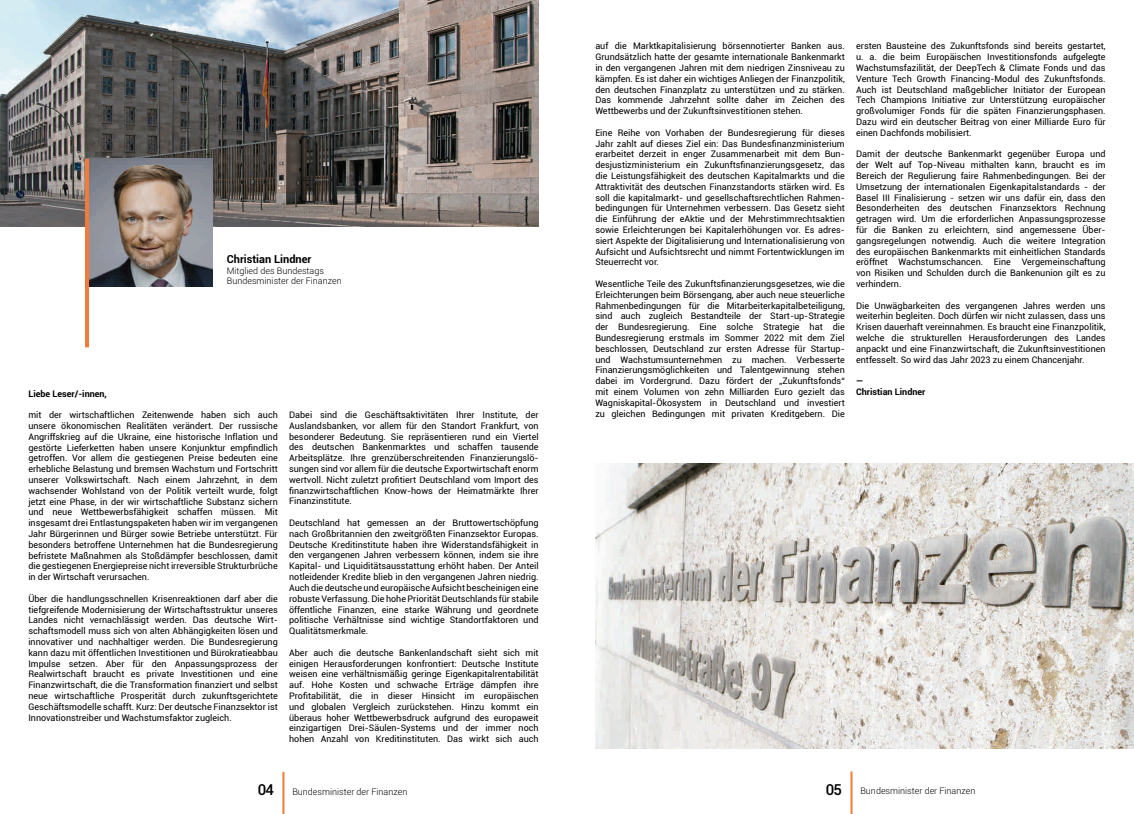
<style>
.page{position:relative;width:1134px;height:814px;background:#fff}
.page>*{position:absolute;margin:0;border:0;box-sizing:border-box;transform-origin:0 0}
.t1{font:500 15px "Roboto";color:#000}
.t2{font:700 11px "Roboto";color:#000}
.t3{font:9px/10.8px "Roboto";color:#000;text-align:justify}
.t4{font:300 9px "Roboto";color:#000}
.t5{font:700 9px "Roboto";color:#000}
</style>
<div class="page">
<img style="left:0;top:0;width:539px;height:227px">
<img style="left:89px;top:159px;width:124px;height:127px">
<hr style="left:85px;top:159px;width:4px;height:188px;background:#f37b3a">
<hr style="left:282px;top:771px;width:2px;height:43px;background:#f37b3a">
<hr style="left:850px;top:771px;width:2px;height:43px;background:#f37b3a">
<img style="left:595px;top:463px;width:539px;height:285px">
<p class="t2" style="left:227px;top:251px;width:86px">Christian Lindner</p>
<p class="t4" style="left:227px;top:264px;width:99px">Mitglied des Bundestags</p>
<p class="t4" style="left:227px;top:275px;width:116px">Bundesminister der Finanzen</p>
<p class="t5" style="left:28px;top:387px;width:80px">Liebe Leser/-innen,</p>
<p class="t3" style="left:28px;top:409px;width:251px">mit der wirtschaftlichen Zeitenwende haben sich auch unsere ökonomischen Realitäten verändert. Der russische Angriffskrieg auf die Ukraine, eine historische Inflation und gestörte Lieferketten haben unsere Konjunktur empfindlich getroffen. Vor allem die gestiegenen Preise bedeuten eine erhebliche Belastung und bremsen Wachstum und Fortschritt unserer Volkswirtschaft. Nach einem Jahrzehnt, in dem wachsender Wohlstand von der Politik verteilt wurde, folgt jetzt eine Phase, in der wir wirtschaftliche Substanz sichern und neue Wettbewerbsfähigkeit schaffen müssen. Mit insgesamt drei Entlastungspaketen haben wir im vergangenen Jahr Bürgerinnen und Bürger sowie Betriebe unterstützt. Für besonders betroffene Unternehmen hat die Bundesregierung befristete Maßnahmen als Stoßdämpfer beschlossen, damit die gestiegenen Energiepreise nicht irreversible Strukturbrüche in der Wirtschaft verursachen.</p>
<p class="t3" style="left:28px;top:593px;width:251px">Über die handlungsschnellen Krisenreaktionen darf aber die tiefgreifende Modernisierung der Wirtschaftsstruktur unseres Landes nicht vernachlässigt werden. Das deutsche Wirt&shy;schaftsmodell muss sich von alten Abhängigkeiten lösen und innovativer und nachhaltiger werden. Die Bundesregierung kann dazu mit öffentlichen Investitionen und Bürokratieabbau Impulse setzen. Aber für den Anpassungsprozess der Realwirtschaft braucht es private Investitionen und eine Finanzwirtschaft, die die Transformation finanziert und selbst neue wirtschaftliche Prosperität durch zukunftsgerichtete Geschäftsmodelle schafft. Kurz: Der deutsche Finanzsektor ist Innovationstreiber und Wachstumsfaktor zugleich.</p>
<p class="t3" style="left:289px;top:409px;width:251px">Dabei sind die Geschäftsaktivitäten Ihrer Institute, der Auslandsbanken, vor allem für den Standort Frankfurt, von besonderer Bedeutung. Sie repräsentieren rund ein Viertel des deutschen Bankenmarktes und schaffen tausende Arbeitsplätze. Ihre grenzüberschreitenden Finanzierungslö&shy;sungen sind vor allem für die deutsche Exportwirtschaft enorm wertvoll. Nicht zuletzt profitiert Deutschland vom Import des finanzwirtschaftlichen Know-hows der Heimatmärkte Ihrer Finanzinstitute.</p>
<p class="t3" style="left:289px;top:517px;width:251px">Deutschland hat gemessen an der Bruttowertschöpfung nach Großbritannien den zweitgrößten Finanzsektor Europas.<br>Deutsche Kreditinstitute haben ihre Widerstandsfähigkeit in den vergangenen Jahren verbessern können, indem sie ihre Kapital- und Liquiditätsausstattung erhöht haben. Der Anteil notleidender Kredite blieb in den vergangenen Jahren niedrig.<br>Auch die deutsche und europäische Aufsicht bescheinigen eine robuste Verfassung. Die hohe Priorität Deutschlands für stabile öffentliche Finanzen, eine starke Währung und geordnete politische Verhältnisse sind wichtige Standortfaktoren und Qualitätsmerkmale.</p>
<p class="t3" style="left:289px;top:646px;width:251px">Aber auch die deutsche Bankenlandschaft sieht sich mit einigen Herausforderungen konfrontiert: Deutsche Institute weisen eine verhältnismäßig geringe Eigenkapitalrentabilität auf. Hohe Kosten und schwache Erträge dämpfen ihre Profitabilität, die in dieser Hinsicht im europäischen und globalen Vergleich zurückstehen. Hinzu kommt ein überaus hoher Wettbewerbsdruck aufgrund des europaweit einzigartigen Drei-Säulen-Systems und der immer noch hohen Anzahl von Kreditinstituten. Das wirkt sich auch</p>
<p class="t1" style="left:258px;top:778px;width:18px">04</p>
<p class="t4" style="left:292px;top:785px;width:116px">Bundesminister der Finanzen</p>
<p class="t3" style="left:595px;top:40px;width:251px">auf die Marktkapitalisierung börsennotierter Banken aus.<br>Grundsätzlich hatte der gesamte internationale Bankenmarkt in den vergangenen Jahren mit dem niedrigen Zinsniveau zu kämpfen. Es ist daher ein wichtiges Anliegen der Finanzpolitik, den deutschen Finanzplatz zu unterstützen und zu stärken.<br>Das kommende Jahrzehnt sollte daher im Zeichen des Wettbewerbs und der Zukunftsinvestitionen stehen.</p>
<p class="t3" style="left:595px;top:127px;width:251px">Eine Reihe von Vorhaben der Bundesregierung für dieses Jahr zahlt auf dieses Ziel ein: Das Bundesfinanzministerium erarbeitet derzeit in enger Zusammenarbeit mit dem Bun&shy;desjustizministerium ein Zukunftsfinanzierungsgesetz, das die Leistungsfähigkeit des deutschen Kapitalmarkts und die Attraktivität des deutschen Finanzstandorts stärken wird. Es soll die kapitalmarkt- und gesellschaftsrechtlichen Rahmen&shy;bedingungen für Unternehmen verbessern. Das Gesetz sieht die Einführung der eAktie und der Mehrstimmrechtsaktien sowie Erleichterungen bei Kapitalerhöhungen vor. Es adres&shy;siert Aspekte der Digitalisierung und Internationalisierung von Aufsicht und Aufsichtsrecht und nimmt Fortentwicklungen im Steuerrecht vor.</p>
<p class="t3" style="left:595px;top:278px;width:251px">Wesentliche Teile des Zukunftsfinanzierungsgesetzes, wie die Erleichterungen beim Börsengang, aber auch neue steuerliche Rahmenbedingungen für die Mitarbeiterkapitalbeteiligung, sind auch zugleich Bestandteile der Start-up-Strategie der Bundesregierung. Eine solche Strategie hat die Bundesregierung erstmals im Sommer 2022 mit dem Ziel beschlossen, Deutschland zur ersten Adresse für Startup&shy;und Wachstumsunternehmen zu machen. Verbesserte Finanzierungsmöglichkeiten und Talentgewinnung stehen dabei im Vordergrund. Dazu fördert der „Zukunftsfonds“ mit einem Volumen von zehn Milliarden Euro gezielt das Wagniskapital-Ökosystem in Deutschland und investiert zu gleichen Bedingungen mit privaten Kreditgebern. Die</p>
<p class="t3" style="left:856px;top:40px;width:251px">ersten Bausteine des Zukunftsfonds sind bereits gestartet, u. a. die beim Europäischen Investitionsfonds aufgelegte Wachstumsfazilität, der DeepTech &amp; Climate Fonds und das Venture Tech Growth Financing-Modul des Zukunftsfonds.<br>Auch ist Deutschland maßgeblicher Initiator der European Tech Champions Initiative zur Unterstützung europäischer großvolumiger Fonds für die späten Finanzierungsphasen.<br>Dazu wird ein deutscher Beitrag von einer Milliarde Euro für einen Dachfonds mobilisiert.</p>
<p class="t3" style="left:856px;top:148px;width:251px">Damit der deutsche Bankenmarkt gegenüber Europa und der Welt auf Top-Niveau mithalten kann, braucht es im Bereich der Regulierung faire Rahmenbedingungen. Bei der Umsetzung der internationalen Eigenkapitalstandards - der Basel III Finalisierung - setzen wir uns dafür ein, dass den Besonderheiten des deutschen Finanzsektors Rechnung getragen wird. Um die erforderlichen Anpassungsprozesse für die Banken zu erleichtern, sind angemessene Über&shy;gangsregelungen notwendig. Auch die weitere Integration des europäischen Bankenmarkts mit einheitlichen Standards eröffnet Wachstumschancen. Eine Vergemeinschaftung von Risiken und Schulden durch die Bankenunion gilt es zu verhindern.</p>
<p class="t3" style="left:856px;top:300px;width:251px">Die Unwägbarkeiten des vergangenen Jahres werden uns weiterhin begleiten. Doch dürfen wir nicht zulassen, dass uns Krisen dauerhaft vereinnahmen. Es braucht eine Finanzpolitik, welche die strukturellen Herausforderungen des Landes anpackt und eine Finanzwirtschaft, die Zukunftsinvestitionen entfesselt. So wird das Jahr 2023 zu einem Chancenjahr.</p>
<p class="t5" style="left:856px;top:375px;width:9px">—</p>
<p class="t5" style="left:856px;top:385px;width:71px">Christian Lindner</p>
<p class="t1" style="left:826px;top:778px;width:18px">05</p>
<p class="t4" style="left:860px;top:784px;width:116px">Bundesminister der Finanzen</p>
</div>
